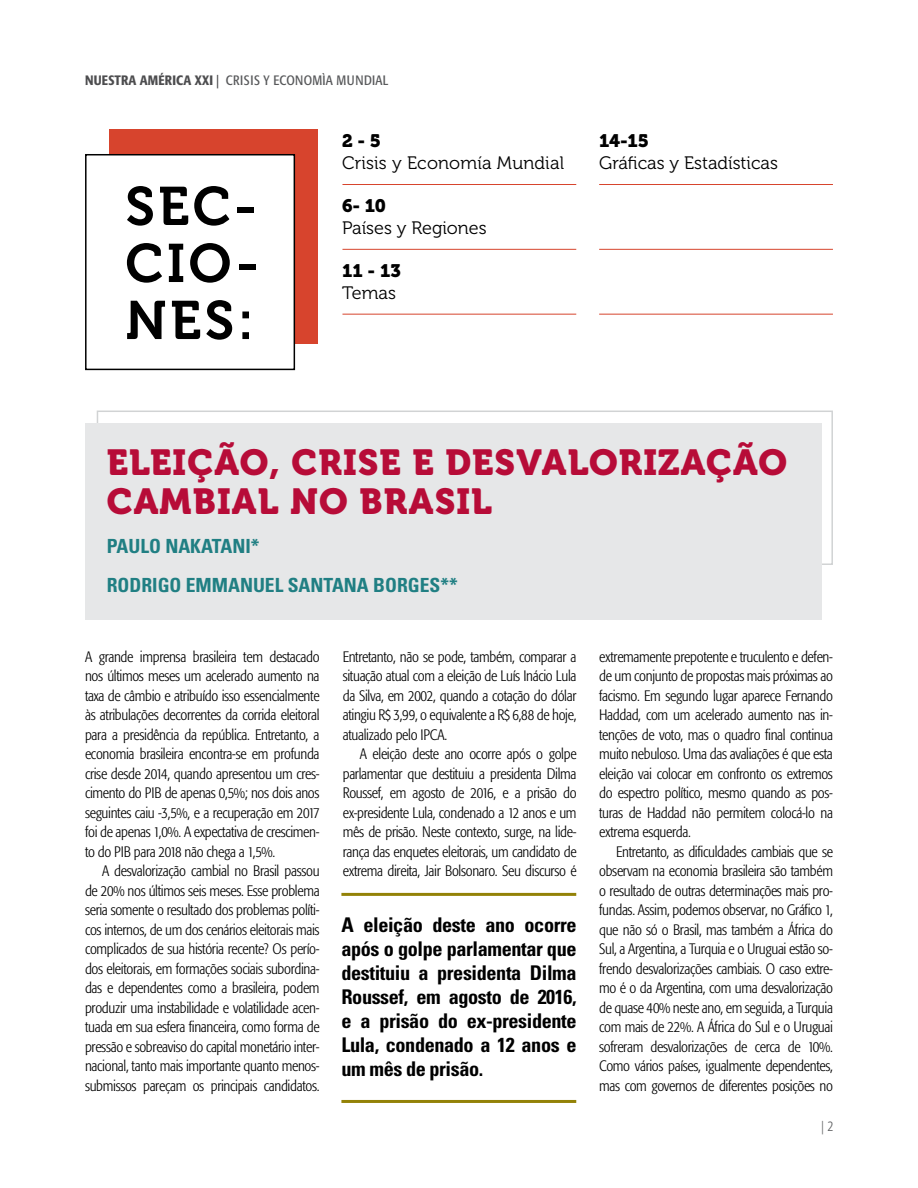
<style>
.page{position:relative;width:918px;height:1188px;background:#fff}
.page>*{position:absolute;margin:0;border:0;box-sizing:border-box;transform-origin:0 0}
.t1{font:54px/57px "Museo 700";letter-spacing:.06em;color:#000;text-align:justify}
.t2{font:36px/39px "Museo 900";letter-spacing:.03em;color:#b70c38}
.t3{font:700 condensed 20.25px/24px "Univers LT Std";letter-spacing:-.02em;color:#000;text-align:justify}
.t4{font:700 condensed 19.5px/39px "Univers LT Std";color:#207f83}
.t5{font:18px "Museo 300";color:#000}
.t6{font:18px "Museo 900";letter-spacing:-.005em;color:#000}
.t7{font:300 condensed 15px/19.5px "Formata";letter-spacing:-.02em;color:#000;text-align:justify}
.t8{font:condensed 13.5px "Formata";letter-spacing:.02em;color:#58595b}
.t9{font:500 condensed 13.5px "Formata";letter-spacing:.02em;color:#4d4d4f}
.t10{font:300 condensed 13.5px "Frutiger LT Std";color:#58595b}
.s1{font-weight:400}
</style>
<div class="page">
<div style="left:97px;top:411px;width:736px;height:154px;border:2px solid #d1d3d4"></div>
<div style="left:109px;top:130px;width:209px;height:214px;background:#d7442d"></div>
<div style="left:86px;top:155px;width:208px;height:214px;background:#fff"></div>
<div style="left:85px;top:154px;width:210px;height:216px;border:2px solid #000"></div>
<div style="left:85px;top:423px;width:736px;height:197px;background:#e6e7e8"></div>
<hr style="left:342px;top:184px;width:234px;height:1px;background:#d7442d">
<hr style="left:599px;top:184px;width:234px;height:1px;background:#d7442d">
<hr style="left:342px;top:249px;width:234px;height:1px;background:#d7442d">
<hr style="left:599px;top:249px;width:234px;height:1px;background:#d7442d">
<hr style="left:342px;top:314px;width:234px;height:1px;background:#d7442d">
<hr style="left:599px;top:314px;width:234px;height:1px;background:#d7442d">
<hr style="left:341px;top:893px;width:235px;height:3px;background:#938207">
<hr style="left:341px;top:1100px;width:235px;height:3px;background:#938207">
<p class="t9" style="left:85px;top:72px;width:136px">NUESTRA AMÉRICA XXI <span class="s1">|</span></p>
<p class="t8" style="left:226px;top:72px;width:164px">CRISIS Y ECONOMÌA MUNDIAL</p>
<h1 class="t1" style="left:125px;top:179px;width:135px">SEC-CIO-NES:</h1>
<p class="t6" style="left:342px;top:131px;width:40px">2 - 5</p>
<p class="t5" style="left:342px;top:153px;width:224px">Crisis y Economía Mundial</p>
<p class="t6" style="left:342px;top:196px;width:46px">6- 10</p>
<p class="t5" style="left:342px;top:218px;width:146px">Países y Regiones</p>
<p class="t6" style="left:342px;top:261px;width:60px">11 - 13</p>
<p class="t5" style="left:342px;top:283px;width:55px">Temas</p>
<p class="t6" style="left:599px;top:131px;width:51px">14-15</p>
<p class="t5" style="left:599px;top:153px;width:180px">Gráficas y Estadísticas</p>
<h2 class="t2" style="left:107px;top:444px;width:682px">ELEIÇÃO, CRISE E DESVALORIZAÇÃO<br>CAMBIAL NO BRASIL</h2>
<h3 class="t4" style="left:107px;top:527px;width:352px">PAULO NAKATANI*<br>RODRIGO EMMANUEL SANTANA BORGES**</h3>
<p class="t7" style="left:85px;top:647px;width:236px">A grande imprensa brasileira tem destacado nos últimos meses um acelerado aumento na taxa de câmbio e atribuído isso essencialmente às atribulações decorrentes da corrida eleitoral para a presidência da república. Entretanto, a economia brasileira encontra-se em profunda crise desde 2014, quando apresentou um cres&shy;cimento do PIB de apenas 0,5%; nos dois anos seguintes caiu -3,5%, e a recuperação em 2017 foi de apenas 1,0%. A expectativa de crescimen&shy;to do PIB para 2018 não chega a 1,5%.</p>
<p class="t7" style="left:85px;top:861px;width:236px;text-indent:17px">A desvalorização cambial no Brasil passou de 20% nos últimos seis meses. Esse problema seria somente o resultado dos problemas políti&shy;cos internos, de um dos cenários eleitorais mais complicados de sua história recente? Os perío&shy;dos eleitorais, em formações sociais subordina&shy;das e dependentes como a brasileira, podem produzir uma instabilidade e volatilidade acen&shy;tuada em sua esfera financeira, como forma de pressão e sobreaviso do capital monetário inter&shy;nacional, tanto mais importante quanto menos&shy;submissos pareçam os principais candidatos.</p>
<p class="t7" style="left:343px;top:647px;width:235px">Entretanto, não se pode, também, comparar a situação atual com a eleição de Luís Inácio Lula da Silva, em 2002, quando a cotação do dólar atingiu R$ 3,99, o equivalente a R$ 6,88 de hoje, atualizado pelo IPCA.</p>
<p class="t7" style="left:343px;top:744px;width:235px;text-indent:17px">A eleição deste ano ocorre após o golpe parlamentar que destituiu a presidenta Dilma Roussef, em agosto de 2016, e a prisão do ex-presidente Lula, condenado a 12 anos e um mês de prisão. Neste contexto, surge, na lide&shy;rança das enquetes eleitorais, um candidato de extrema direita, Jair Bolsonaro. Seu discurso é</p>
<h3 class="t3" style="left:341px;top:913px;width:237px">A eleição deste ano ocorre após o golpe parlamentar que destituiu a presidenta Dilma Roussef, em agosto de 2016, e a prisão do ex-presidente Lula, condenado a 12 anos e um mês de prisão.</h3>
<p class="t7" style="left:599px;top:647px;width:235px">extremamente prepotente e truculento e defen&shy;de um conjunto de propostas mais próximas ao facismo. Em segundo lugar aparece Fernando Haddad, com um acelerado aumento nas in&shy;tenções de voto, mas o quadro final continua muito nebuloso. Uma das avaliações é que esta eleição vai colocar em confronto os extremos do espectro político, mesmo quando as pos&shy;turas de Haddad não permitem colocá-lo na extrema esquerda.</p>
<p class="t7" style="left:599px;top:842px;width:235px;text-indent:17px">Entretanto, as dificuldades cambiais que se observam na economia brasileira são também o resultado de outras determinações mais pro&shy;fundas. Assim, podemos observar, no Gráfico 1, que não só o Brasil, mas também a África do Sul, a Argentina, a Turquia e o Uruguai estão so&shy;frendo desvalorizações cambiais. O caso extre&shy;mo é o da Argentina, com uma desvalorização de quase 40% neste ano, em seguida, a Turquia com mais de 22%. A África do Sul e o Uruguai sofreram desvalorizações de cerca de 10%.<br>Como vários países, igualmente dependentes, mas com governos de diferentes posições no</p>
<p class="t10" style="left:821px;top:1118px;width:14px">| 2</p>
</div>
